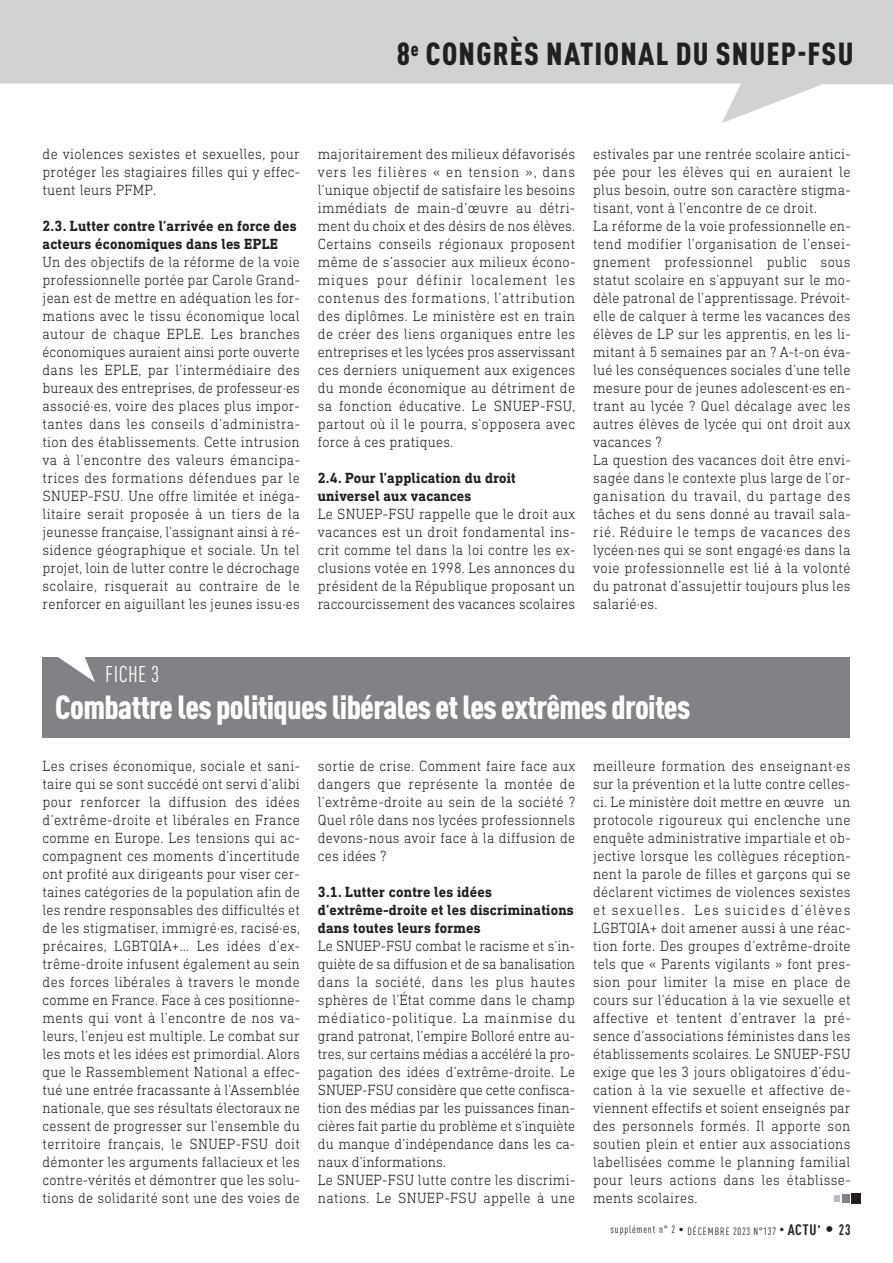
<style>
.page{position:relative;width:893px;height:1263px;background:#fff}
.page>*{position:absolute;margin:0;border:0;box-sizing:border-box;transform-origin:0 0}
.t1{font:900 condensed 33px "DIN Pro";letter-spacing:-.02em;color:#fff}
.t2{font:900 condensed 31.5px "DIN Pro";letter-spacing:.04em;color:#231f20}
.t3{font:condensed 22.5px "DIN Pro";letter-spacing:.02em;color:#fff}
.t4{font:300 15px/18px "DIN Next Slab Pro";letter-spacing:.015em;color:#231f20;text-align:justify;scale:.95 1}
.t5{font:700 15px/18px "DIN Next Slab Pro";letter-spacing:.015em;color:#231f20;scale:.95 1}
.t6{font:condensed 10.5px "DIN Pro";letter-spacing:.08em;color:#231f20}
.s1{font-weight:700;font-size:15px}
.s2{font-weight:700;font-size:18px}
</style>
<div class="page">
<svg style="left:0;top:0;width:893px;height:123px;fill:#d1d2d4"></svg>
<div style="left:42px;top:657px;width:808px;height:80px;background:#808285"></div>
<svg style="left:58px;top:657px;width:37px;height:25px"></svg>
<div style="left:834px;top:1195px;width:6px;height:7px;background:#bcbdc0"></div>
<div style="left:842px;top:1194px;width:7px;height:9px;background:#808285"></div>
<div style="left:851px;top:1193px;width:10px;height:11px;background:#231f20"></div>
<h2 class="t2" style="left:397px;top:43px;width:458px">8<sup>e</sup> CONGRÈS NATIONAL DU SNUEP-FSU</h2>
<p class="t4" style="left:43px;top:145px;width:273px">de violences sexistes et sexuelles, pour protéger les stagiaires filles qui y effec&shy;tuent leurs PFMP.</p>
<p class="t5" style="left:43px;top:217px;width:269px">2.3. Lutter contre l’arrivée en force des acteurs économiques dans les EPLE</p>
<p class="t4" style="left:43px;top:253px;width:273px">Un des objectifs de la réforme de la voie professionnelle portée par Carole Grand&shy;jean est de mettre en adéquation les for&shy;mations avec le tissu économique local autour de chaque EPLE. Les branches économiques auraient ainsi porte ouverte dans les EPLE, par l’intermédiaire des bureaux des entreprises, de professeur·es associé·es, voire des places plus impor&shy;tantes dans les conseils d’administra&shy;tion des établissements. Cette intrusion va à l’encontre des valeurs émancipa&shy;trices des formations défendues par le SNUEP-FSU. Une offre limitée et inéga&shy;litaire serait proposée à un tiers de la jeunesse française, l’assignant ainsi à ré&shy;sidence géographique et sociale. Un tel projet, loin de lutter contre le décrochage scolaire, risquerait au contraire de le renforcer en aiguillant les jeunes issu·es</p>
<p class="t4" style="left:318px;top:145px;width:273px">majoritairement des milieux défavorisés vers les filières « en tension », dans l’unique objectif de satisfaire les besoins immédiats de main-d’œuvre au détri&shy;ment du choix et des désirs de nos élèves.<br>Certains conseils régionaux proposent même de s’associer aux milieux écono&shy;miques pour définir localement les contenus des formations, l’attribution des diplômes. Le ministère est en train de créer des liens organiques entre les entreprises et les lycées pros asservissant ces derniers uniquement aux exigences du monde économique au détriment de sa fonction éducative. Le SNUEP-FSU, partout où il le pourra, s’opposera avec force à ces pratiques.</p>
<p class="t5" style="left:318px;top:469px;width:210px">2.4. Pour l’application du droit universel aux vacances</p>
<p class="t4" style="left:318px;top:505px;width:273px">Le SNUEP-FSU rappelle que le droit aux vacances est un droit fondamental ins&shy;crit comme tel dans la loi contre les ex&shy;clusions votée en 1998. Les annonces du président de la République proposant un raccourcissement des vacances scolaires</p>
<p class="t4" style="left:593px;top:145px;width:273px;text-align:left">estivales par une rentrée scolaire antici&shy;pée pour les élèves qui en auraient le plus besoin, outre son caractère stigma&shy;tisant, vont à l’encontre de ce droit.<br>La réforme de la voie professionnelle en&shy;tend modifier l’organisation de l’ensei&shy;gnement professionnel public sous statut scolaire en s’appuyant sur le mo&shy;dèle patronal de l’apprentissage. Prévoit&shy;elle de calquer à terme les vacances des élèves de LP sur les apprentis, en les li&shy;mitant à 5 semaines par an ? A-t-on éva&shy;lué les conséquences sociales d’une telle mesure pour de jeunes adolescent·es en&shy;trant au lycée ? Quel décalage avec les autres élèves de lycée qui ont droit aux vacances ?<br>La question des vacances doit être envi&shy;sagée dans le contexte plus large de l’or&shy;ganisation du travail, du partage des tâches et du sens donné au travail sala&shy;rié. Réduire le temps de vacances des lycéen·nes qui se sont engagé·es dans la voie professionnelle est lié à la volonté du patronat d’assujettir toujours plus les salarié·es.</p>
<h3 class="t3" style="left:105px;top:666px;width:55px">FICHE 3</h3>
<h1 class="t1" style="left:55px;top:696px;width:637px">Combattre les politiques libérales etles extrêmes droites</h1>
<p class="t4" style="left:43px;top:757px;width:273px">Les crises économique, sociale et sani&shy;taire qui se sont succédé ont servi d’alibi pour renforcer la diffusion des idées d’extrême-droite et libérales en France comme en Europe. Les tensions qui ac&shy;compagnent ces moments d’incertitude ont profité aux dirigeants pour viser cer&shy;taines catégories de la population afin de les rendre responsables des difficultés et de les stigmatiser, immigré·es, racisé·es, précaires, LGBTQIA+… Les idées d’ex&shy;trême-droite infusent également au sein des forces libérales à travers le monde comme en France. Face à ces positionne&shy;ments qui vont à l’encontre de nos va&shy;leurs, l’enjeu est multiple. Le combat sur les mots et les idées est primordial. Alors que le Rassemblement National a effec&shy;tué une entrée fracassante à l’Assemblée nationale, que ses résultats électoraux ne cessent de progresser sur l’ensemble du territoire français, le SNUEP-FSU doit démonter les arguments fallacieux et les contre-vérités et démontrer que les solu&shy;tions de solidarité sont une des voies de</p>
<p class="t4" style="left:318px;top:757px;width:272px">sortie de crise. Comment faire face aux dangers que représente la montée de l’extrême-droite au sein de la société ?<br>Quel rôle dans nos lycées professionnels devons-nous avoir face à la diffusion de ces idées ?</p>
<p class="t5" style="left:318px;top:883px;width:271px">3.1. Lutter contre les idées d’extrême-droite et les discriminations dans toutes leurs formes</p>
<p class="t4" style="left:318px;top:937px;width:273px;text-align:left">Le SNUEP-FSU combat le racisme et s’in&shy;quiète de sa diffusion et de sa banalisation dans la société, dans les plus hautes sphères de l’État comme dans le champ médiatico-politique. La mainmise du grand patronat, l’empire Bolloré entre au&shy;tres, sur certains médias a accéléré la pro&shy;pagation des idées d’extrême-droite. Le SNUEP-FSU considère que cette confisca&shy;tion des médias par les puissances finan&shy;cières fait partie du problème et s’inquiète du manque d’indépendance dans les ca&shy;naux d’informations.<br>Le SNUEP-FSU lutte contre les discrimi&shy;nations. Le SNUEP-FSU appelle à une</p>
<p class="t4" style="left:593px;top:757px;width:273px">meilleure formation des enseignant·es sur la prévention et la lutte contre celles&shy;ci. Le ministère doit mettre en œuvre un protocole rigoureux qui enclenche une enquête administrative impartiale et ob&shy;jective lorsque les collègues réception&shy;nent la parole de filles et garçons qui se déclarent victimes de violences sexistes et sexuelles. Les suicides d’élèves LGBTQIA+ doit amener aussi à une réac&shy;tion forte. Des groupes d’extrême-droite tels que « Parents vigilants » font pres&shy;sion pour limiter la mise en place de cours sur l’éducation à la vie sexuelle et affective et tentent d’entraver la pré&shy;sence d’associations féministes dans les établissements scolaires. Le SNUEP-FSU exige que les 3 jours obligatoires d’édu&shy;cation à la vie sexuelle et affective de&shy;viennent effectifs et soient enseignés par des personnels formés. Il apporte son soutien plein et entier aux associations labellisées comme le planning familial pour leurs actions dans les établisse&shy;ments scolaires.</p>
<p class="t6" style="left:611px;top:1227px;width:241px">supplément n° 2 • DÉCEMBRE 2023 N°137 • <span class="s1">ACTU’</span> <span class="s2">•</span> <span class="s1">23</span></p>
</div>
